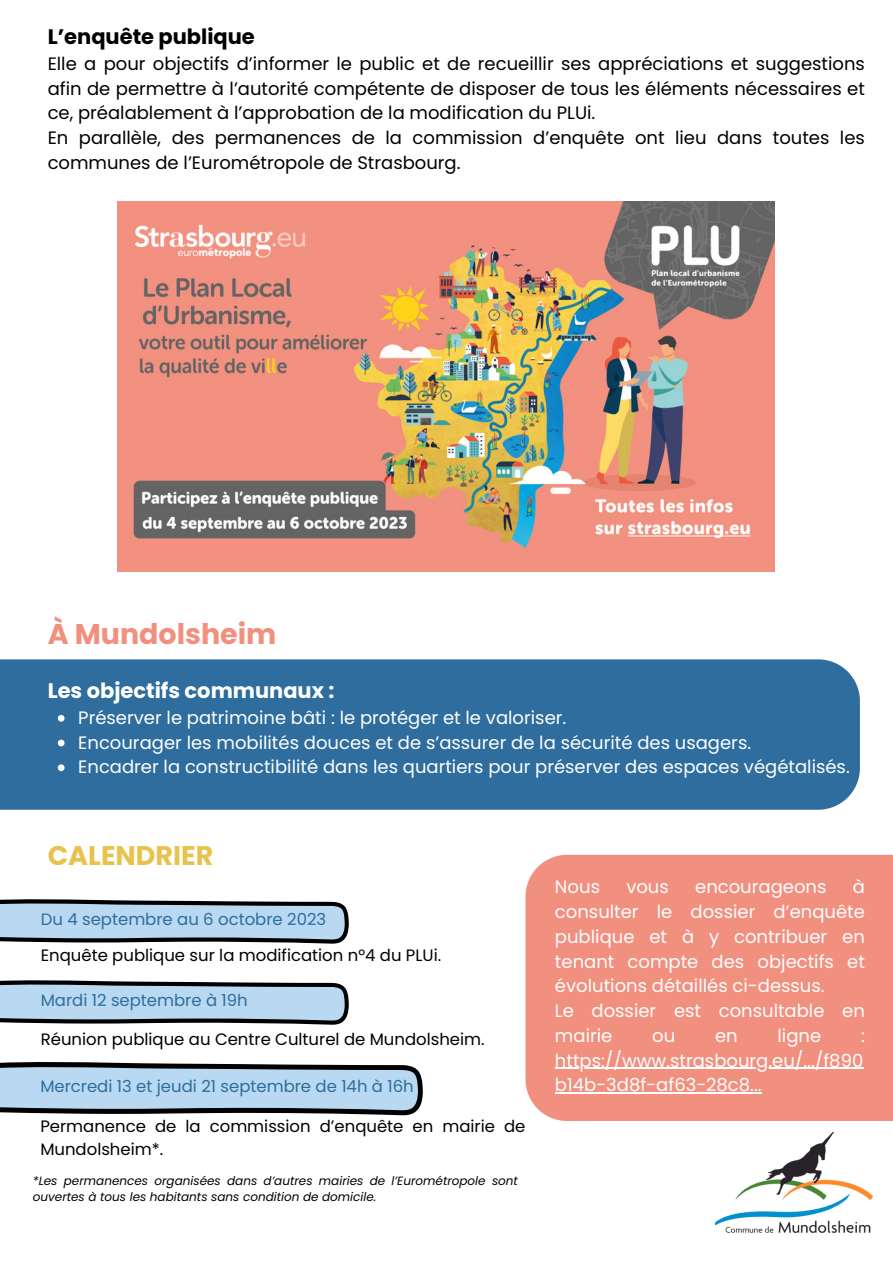
<style>
.page{position:relative;width:893px;height:1264px;background:#fff}
.page>*{position:absolute;margin:0;border:0;box-sizing:border-box;transform-origin:0 0}
.t1{font:700 28.5px "Poppins";color:#f1907f}
.t2{font:700 27px "Poppins";color:#e7c34d}
.t3{font:700 21px "Poppins";color:#fff}
.t4{font:700 21px "Poppins";color:#000}
.t5{font:18px/24.8px "Poppins";color:#fff;text-align:justify}
.t6{font:18px/24.8px "Poppins";color:#000;text-align:justify}
.t7{font:16.5px/22.5px "Poppins";color:#000}
.t8{font:16.5px "Poppins";color:#2e6d9d}
.t9{font:italic 12px/16px "Poppins";color:#000}
</style>
<div class="page">
<img style="left:715px;top:1132px;width:157px;height:100px">
<div style="left:0;top:659px;width:859px;height:150px;background:#2e6d9d"></div>
<svg style="left:0;top:899px;width:349px;height:44px;background:#98b1c2"></svg>
<svg style="left:0;top:980px;width:349px;height:44px;background:#98b1c3"></svg>
<svg style="left:0;top:1062px;width:423px;height:53px;background:#99b1c3"></svg>
<div style="left:525px;top:854px;width:367px;height:266px;background:#f1907f"></div>
<img style="left:118px;top:202px;width:656px;height:370px">
<svg style="left:58px;top:715px;width:7px;height:6px"></svg>
<svg style="left:58px;top:739px;width:7px;height:7px"></svg>
<svg style="left:58px;top:764px;width:7px;height:7px"></svg>
<hr style="left:555px;top:1067px;width:308px;height:1px;background:#fff">
<hr style="left:555px;top:1092px;width:206px;height:1px;background:#fff">
<p class="t4" style="left:48px;top:22px;width:209px">L’enquête publique</p>
<p class="t6" style="left:48px;top:51px;width:818px">Elle a pour objectifs d’informer le public et de recueillir ses appréciations et suggestions afin de permettre à l’autorité compétente de disposer de tous les éléments nécessaires et ce, préalablement à l’approbation de la modification du PLUi.</p>
<p class="t6" style="left:48px;top:125px;width:818px">En parallèle, des permanences de la commission d’enquête ont lieu dans toutes les communes de l’Eurométropole de Strasbourg.</p>
<p class="t1" style="left:48px;top:614px;width:230px">À Mundolsheim</p>
<p class="t3" style="left:48px;top:676px;width:288px">Les objectifs communaux :</p>
<p class="t5" style="left:78px;top:705px;width:489px">Préserver le patrimoine bâti : le protéger et le valoriser.</p>
<p class="t5" style="left:78px;top:730px;width:674px">Encourager les mobilités douces et de s’assurer de la sécurité des usagers.</p>
<p class="t5" style="left:78px;top:754px;width:773px">Encadrer la constructibilité dans les quartiers pour préserver des espaces végétalisés.</p>
<p class="t2" style="left:48px;top:836px;width:167px">CALENDRIER</p>
<p class="t8" style="left:41px;top:907px;width:287px">Du 4 septembre au 6 octobre 2023</p>
<p class="t7" style="left:41px;top:943px;width:402px">Enquête publique sur la modification n°4 du PLUi.</p>
<p class="t8" style="left:41px;top:988px;width:208px">Mardi 12 septembre à 19h</p>
<p class="t7" style="left:41px;top:1028px;width:445px">Réunion publique au Centre Culturel de Mundolsheim.</p>
<p class="t8" style="left:40px;top:1074px;width:375px">Mercredi 13 et jeudi 21 septembre de 14h à 16h</p>
<p class="t7" style="left:40px;top:1115px;width:486px">Permanence de la commission d’enquête en mairie de<br>Mundolsheim*.</p>
<p class="t9" style="left:33px;top:1173px;width:486px">*Les permanences organisées dans d’autres mairies de l’Eurométropole sont ouvertes à tous les habitants sans condition de domicile.</p>
<p class="t5" style="left:555px;top:874px;width:311px;text-indent:298px">à consulter le dossier d’enquête publique et à y contribuer en tenant compte des objectifs et évolutions détaillés ci-dessus.</p>
<p class="t5" style="left:555px;top:998px;width:311px">Le dossier est consultable en mairie</p>
<p class="t5" style="left:555px;top:874px;width:47px">Nous</p>
<p class="t5" style="left:626px;top:874px;width:44px">vous</p>
<p class="t5" style="left:695px;top:874px;width:133px">encourageons</p>
<p class="t5" style="left:652px;top:1023px;width:25px">ou</p>
<p class="t5" style="left:715px;top:1023px;width:24px">en</p>
<p class="t5" style="left:777px;top:1023px;width:45px">ligne</p>
<p class="t5" style="left:555px;top:1023px;width:311px;text-indent:306px">: https://www.strasbourg.eu/.../f890 b14b-3d8f-af63-28c8...</p>
</div>
